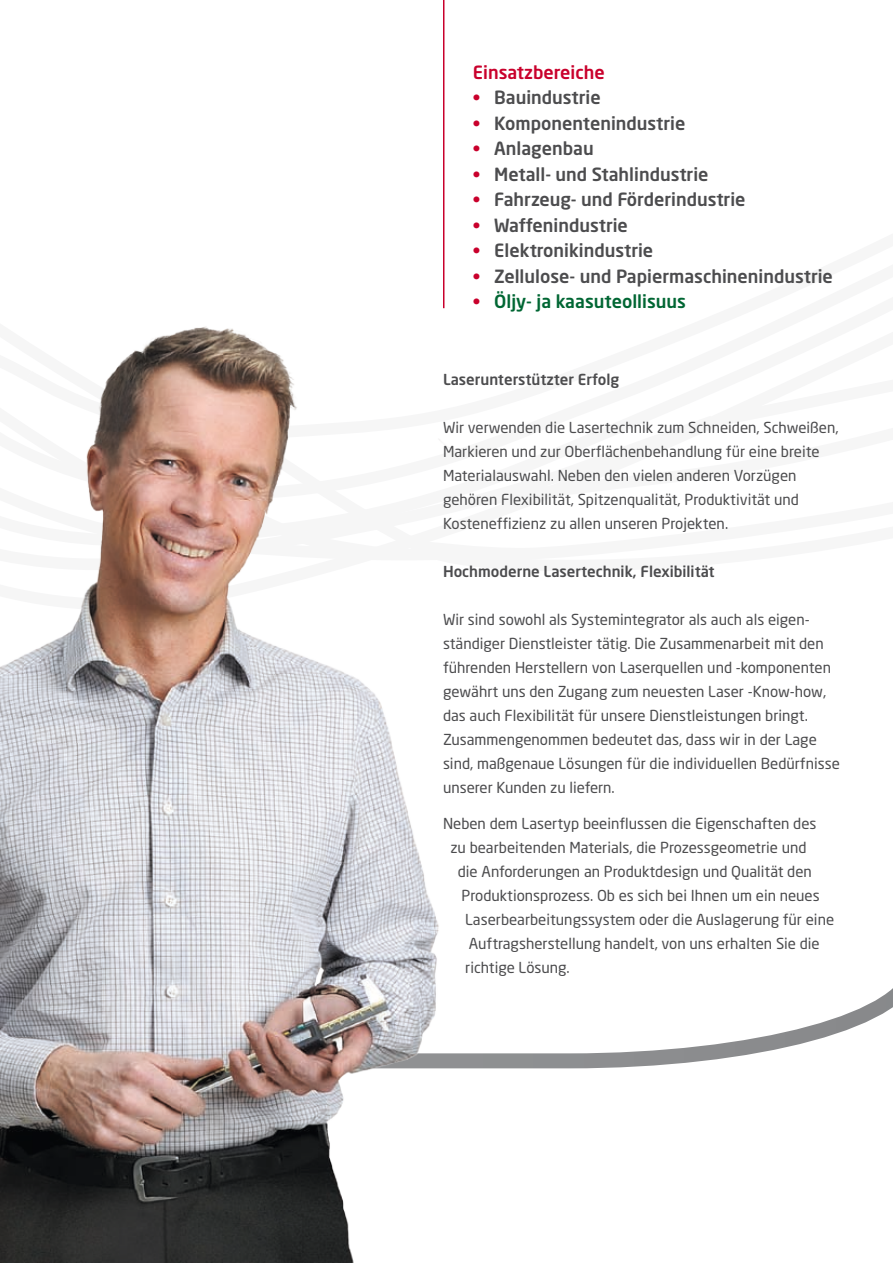
<style>
.page{position:relative;width:893px;height:1263px;background:#fff}
.page>*{position:absolute;margin:0;border:0;box-sizing:border-box;transform-origin:0 0}
.t1{font:500 18px "Neo Sans";color:#4c4c4e}
.t2{font:500 18px "Neo Sans";color:#063}
.t3{font:500 18px "Neo Sans";color:#c9002c}
.t4{font:15px/24px "Neo Sans";color:#4c4c4e}
.t5{font:500 15px "Neo Sans";color:#4c4c4e}
.s1{color:#c9002c}
</style>
<div class="page">
<svg style="left:461px;top:988px;width:432px;height:81px"></svg>
<hr style="left:443px;top:0;width:1px;height:308px;background:#c9002c">
<img style="left:0;top:259px;width:461px;height:1004px">
<p class="t3" style="left:473px;top:61px;width:133px">Einsatzbereiche</p>
<p class="t1" style="left:473px;top:86px;width:129px"><span class="s1">•</span> Bauindustrie</p>
<p class="t1" style="left:473px;top:112px;width:214px"><span class="s1">•</span> Komponentenindustrie</p>
<p class="t1" style="left:473px;top:137px;width:122px"><span class="s1">•</span> Anlagenbau</p>
<p class="t1" style="left:473px;top:163px;width:237px"><span class="s1">•</span> Metall- und Stahlindustrie</p>
<p class="t1" style="left:473px;top:188px;width:274px"><span class="s1">•</span> Fahrzeug- und Förderindustrie</p>
<p class="t1" style="left:473px;top:214px;width:156px"><span class="s1">•</span> Waffenindustrie</p>
<p class="t1" style="left:473px;top:239px;width:182px"><span class="s1">•</span> Elektronikindustrie</p>
<p class="t1" style="left:473px;top:265px;width:361px"><span class="s1">•</span> Zellulose- und Papiermaschinenindustrie</p>
<p class="t2" style="left:473px;top:290px;width:214px"><span class="s1">•</span> Öljy- ja kaasuteollisuus</p>
<p class="t5" style="left:443px;top:370px;width:178px">Laserunterstützter Erfolg</p>
<p class="t4" style="left:443px;top:415px;width:397px">Wir verwenden die Lasertechnik zum Schneiden, Schweißen, Markieren und zur Oberflächenbehandlung für eine breite Materialauswahl. Neben den vielen anderen Vorzügen gehören Flexibilität, Spitzenqualität, Produktivität und Kosteneffizienz zu allen unseren Projekten.</p>
<p class="t5" style="left:443px;top:562px;width:273px">Hochmoderne Lasertechnik, Flexibilität</p>
<p class="t4" style="left:443px;top:607px;width:398px">Wir sind sowohl als Systemintegrator als auch als eigen&shy;ständiger Dienstleister tätig. Die Zusammenarbeit mit den führenden Herstellern von Laserquellen und -komponenten gewährt uns den Zugang zum neuesten Laser -Know-how, das auch Flexibilität für unsere Dienstleistungen bringt.<br>Zusammengenommen bedeutet das, dass wir in der Lage sind, maßgenaue Lösungen für die individuellen Bedürfnisse unserer Kunden zu liefern.</p>
<p class="t4" style="left:443px;top:811px;width:375px">Neben dem Lasertyp beeinflussen die Eigenschaften des</p>
<p class="t4" style="left:450px;top:835px;width:358px">zu bearbeitenden Materials, die Prozessgeometrie und</p>
<p class="t4" style="left:458px;top:859px;width:356px">die Anforderungen an Produktdesign und Qualität den</p>
<p class="t4" style="left:461px;top:883px;width:360px">Produktionsprozess. Ob es sich bei Ihnen um ein neues</p>
<p class="t4" style="left:465px;top:907px;width:370px">Laserbearbeitungssystem oder die Auslagerung für eine</p>
<p class="t4" style="left:469px;top:931px;width:352px">Auftragsherstellung handelt, von uns erhalten Sie die</p>
<p class="t4" style="left:465px;top:955px;width:106px">richtige Lösung.</p>
</div>
